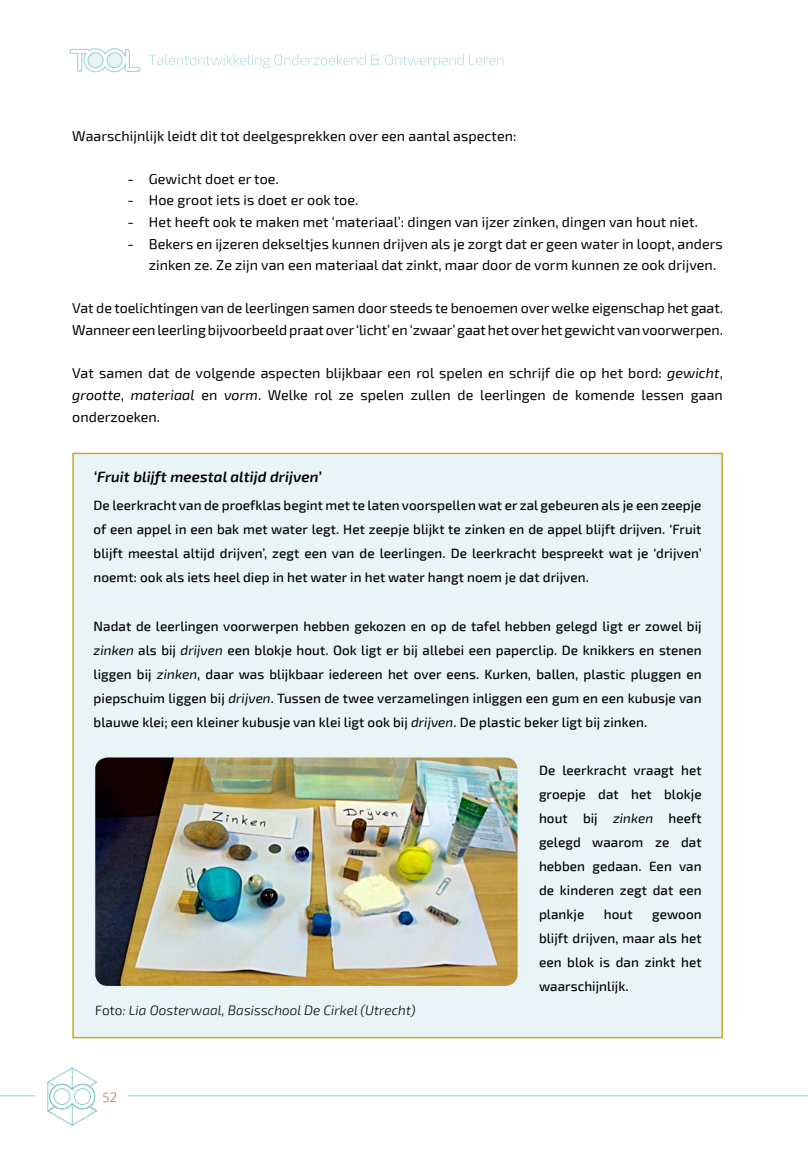
<style>
.page{position:relative;width:808px;height:1149px;background:#fff}
.page>*{position:absolute;margin:0;border:0;box-sizing:border-box;transform-origin:0 0}
.t1{font:italic 600 15px "Exo 2";letter-spacing:.005em;color:#000}
.t2{font:14.25px/21.6px "Exo 2";letter-spacing:.005em;color:#000}
.t3{font:500 13.5px/24px "Exo 2";letter-spacing:.005em;color:#000;text-align:justify}
.t4{font:italic 300 13.5px "Exo 2";letter-spacing:.005em;color:#000}
.t5{font:300 13.5px "Exo 2";color:#b17f4a}
.s1{font-style:italic}
.s2{font-weight:400;font-style:italic}
.s3{font-style:normal}
</style>
<div class="page">
<svg style="left:47px;top:1067px;width:50px;height:58px"></svg>
<hr style="left:128px;top:1095px;width:680px;height:1px;background:#94d1d0">
<hr style="left:0;top:1095px;width:35px;height:1px;background:#94d1d0">
<svg style="left:70px;top:48px;width:71px;height:24px"></svg>
<svg style="left:149px;top:55px;width:354px;height:13px"></svg>
<div style="left:72px;top:452px;width:651px;height:585px;background:#e8f4f5;border:2px solid #c5aa2c"></div>
<img style="left:95px;top:757px;width:422px;height:228px">
<p class="t2" style="left:72px;top:125px;width:446px">Waarschijnlijk leidt dit tot deelgesprekken over een aantal aspecten:</p>
<p class="t2" style="left:128px;top:168px;width:153px">- Gewicht doet er toe.</p>
<p class="t2" style="left:128px;top:190px;width:232px">- Hoe groot iets is doet er ook toe.</p>
<p class="t2" style="left:128px;top:211px;width:572px">- Het heeft ook te maken met ‘materiaal’: dingen van ijzer zinken, dingen van hout niet.</p>
<p class="t2" style="left:149px;top:233px;width:575px;text-indent:-21px">- Bekers en ijzeren dekseltjes kunnen drijven als je zorgt dat er geen water in loopt, anders zinken ze. Ze zijn van een materiaal dat zinkt, maar door de vorm kunnen ze ook drijven.</p>
<p class="t2" style="left:72px;top:298px;width:652px">Vat de toelichtingen van de leerlingen samen door steeds te benoemen over welke eigenschap het gaat.<br>Wanneer een leerling bijvoorbeeld praat over ‘licht’ en ‘zwaar’ gaat het over het gewicht van voorwerpen.</p>
<p class="t2" style="left:72px;top:363px;width:652px;text-align:justify">Vat samen dat de volgende aspecten blijkbaar een rol spelen en schrijf die op het bord: <span class="s1">gewicht</span>, <span class="s1">grootte</span>, <span class="s1">materiaal</span> en <span class="s1">vorm</span>. Welke rol ze spelen zullen de leerlingen de komende lessen gaan onderzoeken.</p>
<p class="t1" style="left:94px;top:467px;width:230px">‘Fruit blijft meestal altijd drijven’</p>
<p class="t3" style="left:94px;top:494px;width:610px">De leerkracht van de proefklas begint met te laten voorspellen wat er zal gebeuren als je een zeepje of een appel in een bak met water legt. Het zeepje blijkt te zinken en de appel blijft drijven. ‘Fruit blijft meestal altijd drijven’, zegt een van de leerlingen. De leerkracht bespreekt wat je ‘drijven’ noemt: ook als iets heel diep in het water in het water hangt noem je dat drijven.</p>
<p class="t3" style="left:94px;top:614px;width:610px">Nadat de leerlingen voorwerpen hebben gekozen en op de tafel hebben gelegd ligt er zowel bij <span class="s2">zinken</span> als bij <span class="s2">drijven</span> een blokje hout. Ook ligt er bij allebei een paperclip. De knikkers en stenen liggen bij <span class="s2">zinken</span>, daar was blijkbaar iedereen het over eens. Kurken, ballen, plastic pluggen en piepschuim liggen bij <span class="s2">drijven</span>. Tussen de twee verzamelingen inliggen een gum en een kubusje van blauwe klei; een kleiner kubusje van klei ligt ook bij <span class="s2">drijven</span>. De plastic beker ligt bij zinken.</p>
<p class="t3" style="left:539px;top:758px;width:164px">De leerkracht vraagt het groepje dat het blokje hout bij <span class="s2">zinken</span> heeft gelegd waarom ze dat hebben gedaan. Een van de kinderen zegt dat een plankje</p>
<p class="t3" style="left:604px;top:902px;width:30px">hout</p>
<p class="t3" style="left:539px;top:902px;width:164px;text-indent:113px">gewoon blijft drijven, maar als het een blok is dan zinkt het waarschijnlijk.</p>
<p class="t4" style="left:95px;top:1001px;width:322px"><span class="s3">Foto</span>: Lia Oosterwaal, Basisschool De Cirkel (Utrecht)</p>
<p class="t5" style="left:103px;top:1088px;width:16px">52</p>
</div>
